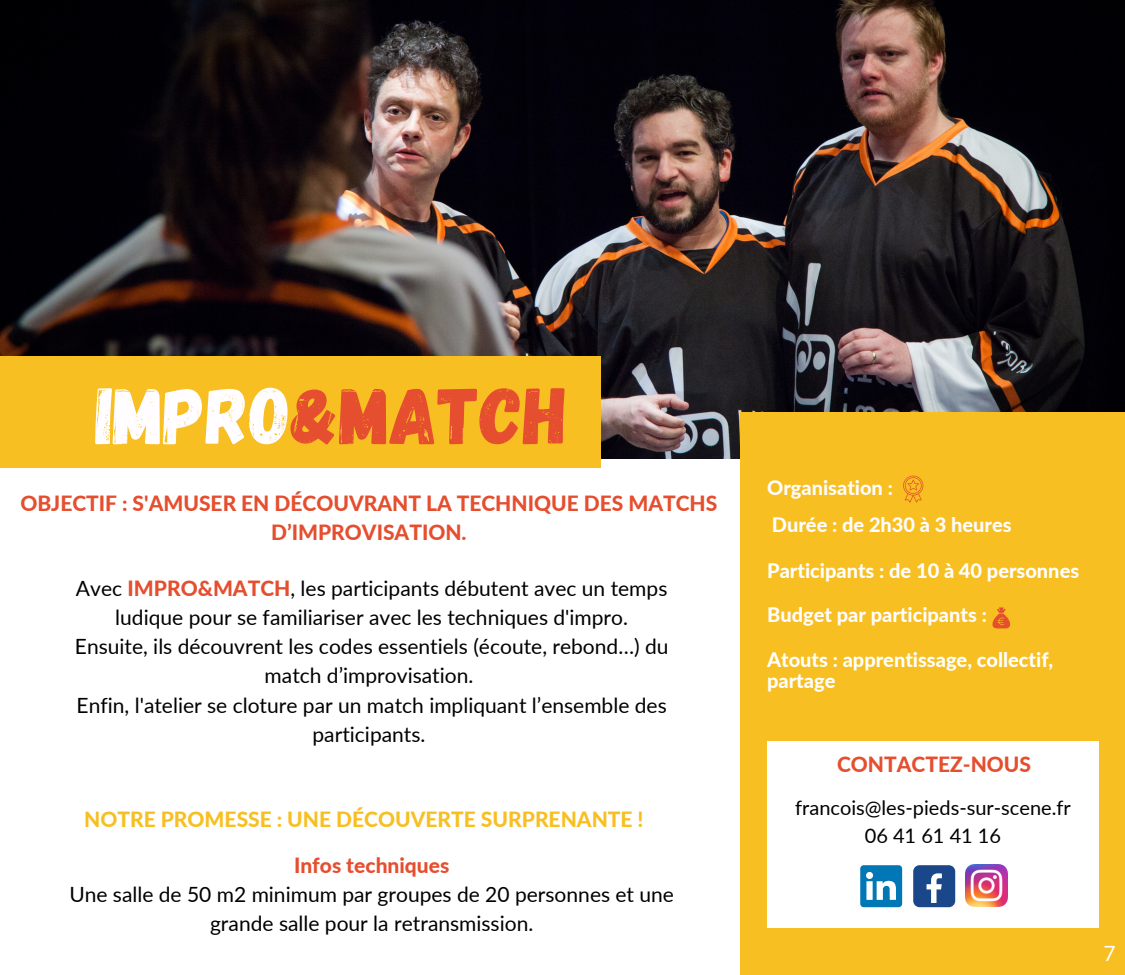
<style>
.page{position:relative;width:1125px;height:975px;background:#fff}
.page>*{position:absolute;margin:0;border:0;box-sizing:border-box;transform-origin:0 0}
.t1{font:80px "Gagalin";color:#e54e2e}
.t2{font:21px/29.2px "Lato";color:#000;text-align:center}
.t3{font:800 21px/29.2px "Lato";color:#e54e2e;text-align:center}
.t4{font:800 21px "Lato";color:#f7bf21}
.t5{font:21px "Lato";color:#fffdff}
.t6{font:800 20px/21.8px "Lato";color:#fff}
.t7{font:800 20px "Lato";color:#fffdff}
.t8{font:20px "Lato";color:#000}
.s1{color:#fffdff}
.s2{font-weight:800;color:#e54e2e}
</style>
<div class="page">
<img style="left:0;top:0;width:1125px;height:459px">
<div style="left:740px;top:412px;width:385px;height:563px;background:#f7bf21"></div>
<svg style="left:992px;top:607px;width:18px;height:21px"></svg>
<div style="left:767px;top:741px;width:332px;height:187px;background:#fff"></div>
<img style="left:966px;top:864px;width:42px;height:42px">
<svg style="left:860px;top:865px;width:42px;height:42px"></svg>
<div style="left:913px;top:865px;width:42px;height:42px;background:#1a4789;border-radius:6px"></div>
<svg style="left:927px;top:873px;width:15px;height:30px"></svg>
<div style="left:0;top:356px;width:600px;height:112px;background:#f7bf21"></div>
<svg style="left:903px;top:476px;width:20px;height:27px"></svg>
<p class="t1" style="left:96px;top:364px;width:474px"><span class="s1">IMPRO</span>&amp;MATCH</p>
<p class="t3" style="left:20px;top:488px;width:699px">OBJECTIF : S'AMUSER EN DÉCOUVRANT LA TECHNIQUE DES MATCHS<br>D’IMPROVISATION.</p>
<p class="t2" style="left:76px;top:573px;width:593px">Avec <span class="s2">IMPRO&amp;MATCH</span>, les participants débutent avec un temps ludique pour se familiariser avec les techniques d'impro.</p>
<p class="t2" style="left:75px;top:632px;width:595px">Ensuite, ils découvrent les codes essentiels (écoute, rebond…) du match d’improvisation.</p>
<p class="t2" style="left:77px;top:690px;width:592px">Enfin, l'atelier se cloture par un match impliquant l’ensemble des participants.</p>
<p class="t4" style="left:84px;top:806px;width:561px">NOTRE PROMESSE : UNE DÉCOUVERTE SURPRENANTE !</p>
<p class="t3" style="left:294px;top:850px;width:157px">Infos techniques</p>
<p class="t2" style="left:69px;top:880px;width:606px">Une salle de 50 m2 minimum par groupes de 20 personnes et une grande salle pour la retransmission.</p>
<p class="t7" style="left:767px;top:475px;width:127px">Organisation :</p>
<p class="t7" style="left:772px;top:513px;width:241px">Durée : de 2h30 à 3 heures</p>
<p class="t6" style="left:767px;top:560px;width:314px">Participants : de 10 à 40 personnes</p>
<p class="t7" style="left:767px;top:603px;width:221px">Budget par participants :</p>
<p class="t6" style="left:767px;top:648px;width:288px">Atouts : apprentissage, collectif, partage</p>
<p class="t3" style="left:837px;top:749px;width:196px">CONTACTEZ-NOUS</p>
<p class="t8" style="left:795px;top:795px;width:277px">francois@les-pieds-sur-scene.fr</p>
<p class="t8" style="left:865px;top:823px;width:138px">06 41 61 41 16</p>
<p class="t5" style="left:1103px;top:940px;width:14px">7</p>
</div>
